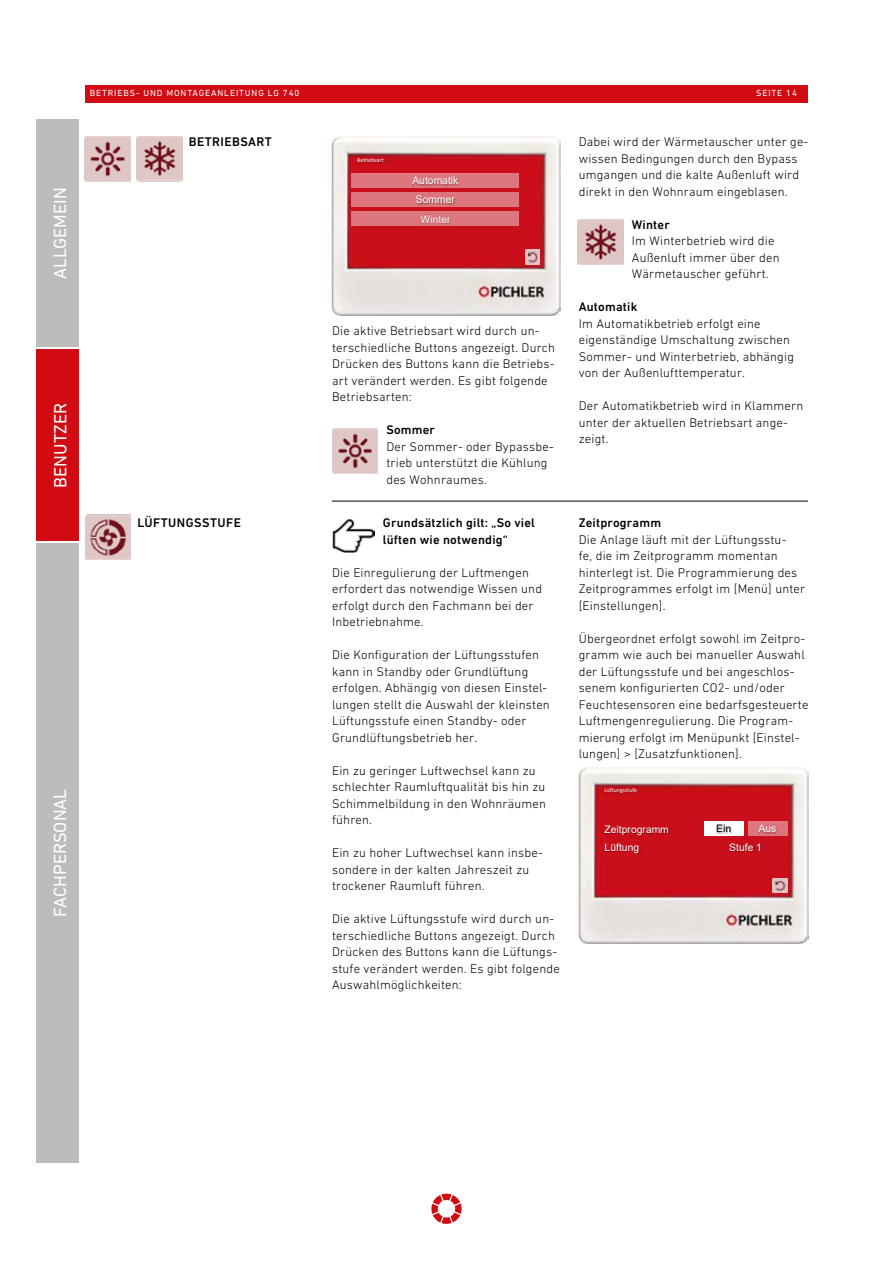
<style>
.page{position:relative;width:893px;height:1263px;background:#fff}
.page>*{position:absolute;margin:0;border:0;box-sizing:border-box;transform-origin:0 0}
.t1{font:18px "DIN Next LT Pro";color:#fff}
.t2{font:300 12.75px/16.5px "DIN Next LT Pro";letter-spacing:.015em;color:#000}
.t3{font:500 12.75px/16.5px "DIN Next LT Pro";letter-spacing:.015em;color:#000}
.t4{font:500 12.75px "DIN Next LT Pro";letter-spacing:.035em;color:#000}
.t5{font:10.5px "Arial";color:#fff}
.t6{font:10.35px "Arial";color:#fff}
.t7{font:10.35px "Arial";color:#000}
.t8{font:9px "DIN Next LT Pro";letter-spacing:.1em;color:#fff}
.t9{font:6px "Calibri";letter-spacing:-.005em;color:#fff}
</style>
<div class="page">
<svg style="left:431px;top:1194px;width:31px;height:30px"></svg>
<div style="left:85px;top:85px;width:723px;height:17px;background:#d20a11"></div>
<div style="left:36px;top:349px;width:43px;height:192px;background:#d20a11"></div>
<div style="left:36px;top:119px;width:43px;height:228px;background:#bcbcbc"></div>
<div style="left:36px;top:543px;width:43px;height:619px;background:#bcbcbc"></div>
<img style="left:332px;top:428px;width:46px;height:45px">
<img style="left:331px;top:137px;width:230px;height:178px">
<img style="left:353px;top:154px;width:35px;height:14px">
<div style="left:352px;top:192px;width:167px;height:15px;background:#dd777d"></div>
<img style="left:409px;top:195px;width:53px;height:16px">
<div style="left:352px;top:173px;width:167px;height:15px;background:#dd777d"></div>
<img style="left:406px;top:170px;width:60px;height:22px">
<div style="left:352px;top:211px;width:167px;height:15px;background:#dd777d"></div>
<img style="left:414px;top:209px;width:44px;height:23px">
<img style="left:525px;top:249px;width:15px;height:15px">
<img style="left:578px;top:220px;width:45px;height:45px">
<img style="left:332px;top:519px;width:42px;height:33px">
<img style="left:85px;top:136px;width:46px;height:45px">
<img style="left:137px;top:136px;width:45px;height:45px">
<img style="left:85px;top:515px;width:46px;height:45px">
<hr style="left:332px;top:501px;width:476px;height:1px;background:#000">
<img style="left:578px;top:767px;width:230px;height:176px">
<img style="left:601px;top:784px;width:41px;height:14px">
<img style="left:773px;top:878px;width:14px;height:15px">
<img style="left:722px;top:837px;width:47px;height:24px">
<img style="left:598px;top:842px;width:48px;height:19px">
<img style="left:598px;top:819px;width:78px;height:23px">
<div style="left:704px;top:821px;width:40px;height:15px;background:#fff"></div>
<img style="left:709px;top:818px;width:29px;height:24px">
<div style="left:748px;top:821px;width:39px;height:15px;background:#dd777d"></div>
<img style="left:752px;top:818px;width:32px;height:24px">
<h1 class="t1" style="left:50px;top:279px;width:93px;rotate:-90deg">ALLGEMEIN</h1>
<h1 class="t1" style="left:50px;top:487px;width:86px;rotate:-90deg">BENUTZER</h1>
<h1 class="t1" style="left:50px;top:916px;width:129px;rotate:-90deg">FACHPERSONAL</h1>
<p class="t8" style="left:90px;top:88px;width:211px">BETRIEBS- UND MONTAGEANLEITUNG LG 740</p>
<p class="t8" style="left:756px;top:88px;width:42px">SEITE 14</p>
<p class="t4" style="left:189px;top:134px;width:84px">BETRIEBSART</p>
<p class="t4" style="left:137px;top:516px;width:105px">LÜFTUNGSSTUFE</p>
<p class="t9" style="left:357px;top:156px;width:28px">Betriebsart</p>
<p class="t5" style="left:412px;top:173px;width:47px">Automatik</p>
<p class="t5" style="left:420px;top:212px;width:32px">Winter</p>
<p class="t5" style="left:416px;top:193px;width:40px">Sommer</p>
<p class="t2" style="left:332px;top:322px;width:224px">Die aktive Betriebsart wird durch un&shy;terschiedliche Buttons angezeigt. Durch Drücken des Buttons kann die Betriebs&shy;art verändert werden. Es gibt folgende Betriebsarten:</p>
<p class="t3" style="left:386px;top:421px;width:50px">Sommer</p>
<p class="t2" style="left:386px;top:438px;width:169px">Der Sommer- oder Bypassbe&shy;trieb unterstützt die Kühlung des Wohnraumes.</p>
<p class="t3" style="left:383px;top:515px;width:154px">Grundsätzlich gilt: „So viel lüften wie notwendig“</p>
<p class="t2" style="left:332px;top:564px;width:211px">Die Einregulierung der Luftmengen erfordert das notwendige Wissen und erfolgt durch den Fachmann bei der<br>Inbetriebnahme.</p>
<p class="t2" style="left:332px;top:647px;width:219px">Die Konfiguration der Lüftungsstufen kann in Standby oder Grundlüftung erfolgen. Abhängig von diesen Einstel&shy;lungen stellt die Auswahl der kleinsten Lüftungsstufe einen Standby- oder Grundlüftungsbetrieb her.</p>
<p class="t2" style="left:332px;top:762px;width:216px">Ein zu geringer Luftwechsel kann zu schlechter Raumluftqualität bis hin zu<br>Schimmelbildung in den Wohnräumen führen.</p>
<p class="t2" style="left:332px;top:845px;width:212px">Ein zu hoher Luftwechsel kann insbe&shy;sondere in der kalten Jahreszeit zu trockener Raumluft führen.</p>
<p class="t2" style="left:332px;top:911px;width:229px">Die aktive Lüftungsstufe wird durch un&shy;terschiedliche Buttons angezeigt. Durch Drücken des Buttons kann die Lüftungs&shy;stufe verändert werden. Es gibt folgende Auswahlmöglichkeiten:</p>
<p class="t2" style="left:579px;top:133px;width:231px">Dabei wird der Wärmetauscher unter ge&shy;wissen Bedingungen durch den Bypass umgangen und die kalte Außenluft wird direkt in den Wohnraum eingeblasen.</p>
<p class="t3" style="left:632px;top:216px;width:39px">Winter</p>
<p class="t2" style="left:632px;top:232px;width:149px">Im Winterbetrieb wird die<br>Außenluft immer über den<br>Wärmetauscher geführt.</p>
<p class="t3" style="left:579px;top:298px;width:60px">Automatik</p>
<p class="t2" style="left:579px;top:315px;width:217px">Im Automatikbetrieb erfolgt eine eigenständige Umschaltung zwischen Sommer- und Winterbetrieb, abhängig von der Außenlufttemperatur.</p>
<p class="t2" style="left:579px;top:397px;width:226px">Der Automatikbetrieb wird in Klammern unter der aktuellen Betriebsart ange&shy;zeigt.</p>
<p class="t3" style="left:579px;top:515px;width:84px">Zeitprogramm</p>
<p class="t2" style="left:579px;top:531px;width:228px">Die Anlage läuft mit der Lüftungsstu-<br>fe, die im Zeitprogramm momentan hinterlegt ist. Die Programmierung des Zeitprogrammes erfolgt im [Menü] unter [Einstellungen].</p>
<p class="t2" style="left:579px;top:630px;width:231px">Übergeordnet erfolgt sowohl im Zeitpro&shy;gramm wie auch bei manueller Auswahl der Lüftungsstufe und bei angeschlos&shy;senem konfigurierten CO2- und/oder Feuchtesensoren eine bedarfsgesteuerte Luftmengenregulierung. Die Program&shy;mierung erfolgt im Menüpunkt [Einstel&shy;lungen] &gt; [Zusatzfunktionen].</p>
<p class="t9" style="left:605px;top:786px;width:34px">Lüftungsstufe</p>
<p class="t6" style="left:605px;top:822px;width:66px">Zeitprogramm</p>
<p class="t7" style="left:716px;top:821px;width:16px">Ein</p>
<p class="t6" style="left:759px;top:821px;width:19px">Aus</p>
<p class="t6" style="left:605px;top:840px;width:36px">Lüftung</p>
<p class="t6" style="left:729px;top:840px;width:34px">Stufe 1</p>
</div>
